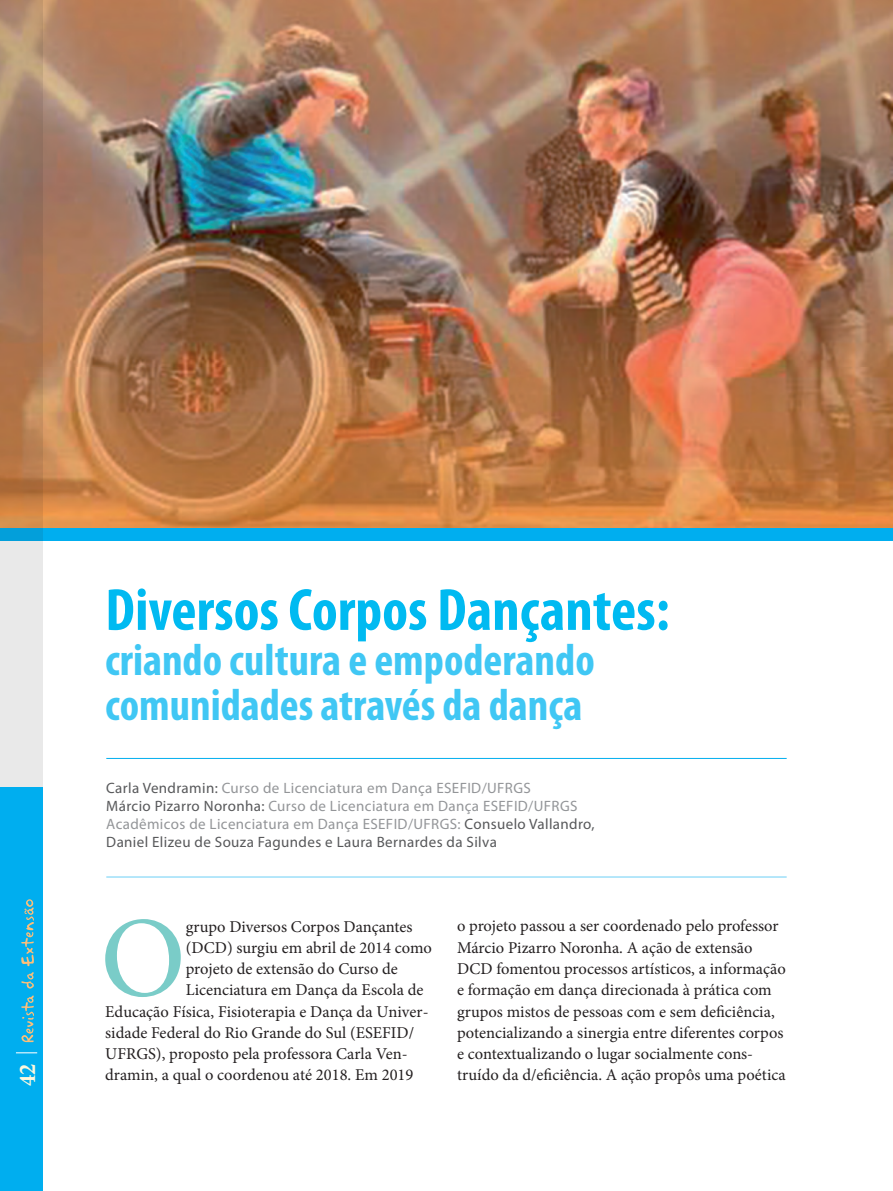
<style>
.page{position:relative;width:893px;height:1191px;background:#fff}
.page>*{position:absolute;margin:0;border:0;box-sizing:border-box;transform-origin:0 0}
.paragrafo_capitular{font:114.6px "Minion Pro";color:#7accc8}
.Título_do_artigo{font:700 condensed 60px "Myriad Pro";color:#00baf1}
.Título_do_artigo-2{font:700 condensed 45px/45px "Myriad Pro";color:#40c7f4}
.t1{font:700 condensed 24px "Minion Pro";color:#fef8dd}
.paragrafo_capitular-2{font:16.5px/21.3px "Minion Pro";color:#231f20}
.autores_cor-6{font:15px/18px "Myriad Pro";letter-spacing:.025em;color:#939598}
.s1{color:#57585a}
</style>
<div class="page">
<img style="left:43px;top:0;width:850px;height:528px">
<div style="left:0;top:528px;width:893px;height:13px;background:#00aeef"></div>
<svg style="left:0;top:0;width:43px;height:787px;background:#ba9f89"></svg>
<div style="left:0;top:787px;width:43px;height:404px;background:#00aeef"></div>
<hr style="left:106px;top:758px;width:681px;height:1px;background:#00aeef">
<hr style="left:106px;top:876px;width:681px;height:1px;background:#6bcff6">
<svg style="left:16px;top:1052px;width:21px;height:1px"></svg>
<svg style="left:21px;top:995px;width:13px;height:47px"></svg>
<svg style="left:21px;top:899px;width:13px;height:89px"></svg>
<p class="Título_do_artigo" style="left:105px;top:572px;width:566px">Diversos Corpos Dançantes:</p>
<p class="Título_do_artigo-2" style="left:105px;top:636px;width:491px">criando cultura e empoderando comunidades através da dança</p>
<p class="autores_cor-6" style="left:106px;top:778px;width:490px"><span class="s1">Carla Vendramin:</span> Curso de Licenciatura em Dança ESEFID/UFRGS<br><span class="s1">Márcio Pizarro Noronha:</span> Curso de Licenciatura em Dança ESEFID/UFRGS Acadêmicos de Licenciatura em Dança ESEFID/UFRGS: <span class="s1">Consuelo Vallandro, Daniel Elizeu de Souza Fagundes e Laura Bernardes da Silva</span></p>
<p class="paragrafo_capitular" style="left:100px;top:882px;width:87px">O</p>
<p class="paragrafo_capitular-2" style="left:186px;top:915px;width:228px">grupo Diversos Corpos Dançantes</p>
<p class="paragrafo_capitular-2" style="left:457px;top:915px;width:330px">o projeto passou a ser coordenado pelo professor Márcio Pizarro Noronha. A ação de extensão DCD fomentou processos artísticos, a informação e formação em dança direcionada à prática com grupos mistos de pessoas com e sem deficiência, potencializando a sinergia entre diferentes corpos e contextualizando o lugar socialmente cons-</p>
<p class="paragrafo_capitular-2" style="left:186px;top:937px;width:248px">(DCD) surgiu em abril de 2014 como</p>
<p class="paragrafo_capitular-2" style="left:186px;top:958px;width:214px">projeto de extensão do Curso de</p>
<p class="paragrafo_capitular-2" style="left:186px;top:979px;width:239px">Licenciatura em Dança da Escola de</p>
<p class="paragrafo_capitular-2" style="left:105px;top:1000px;width:325px">Educação Física, Fisioterapia e Dança da Univer-</p>
<p class="paragrafo_capitular-2" style="left:105px;top:1022px;width:310px">sidade Federal do Rio Grande do Sul (ESEFID/</p>
<p class="paragrafo_capitular-2" style="left:105px;top:1043px;width:304px">UFRGS), proposto pela professora Carla Ven-</p>
<p class="paragrafo_capitular-2" style="left:105px;top:1064px;width:310px">dramin, a qual o coordenou até 2018. Em 2019</p>
<h3 class="t1" style="left:11px;top:1085px;width:24px;rotate:-90deg">42</h3>
<p class="paragrafo_capitular-2" style="left:457px;top:1064px;width:330px">truído da d/eficiência. A ação propôs uma poética</p>
</div>
